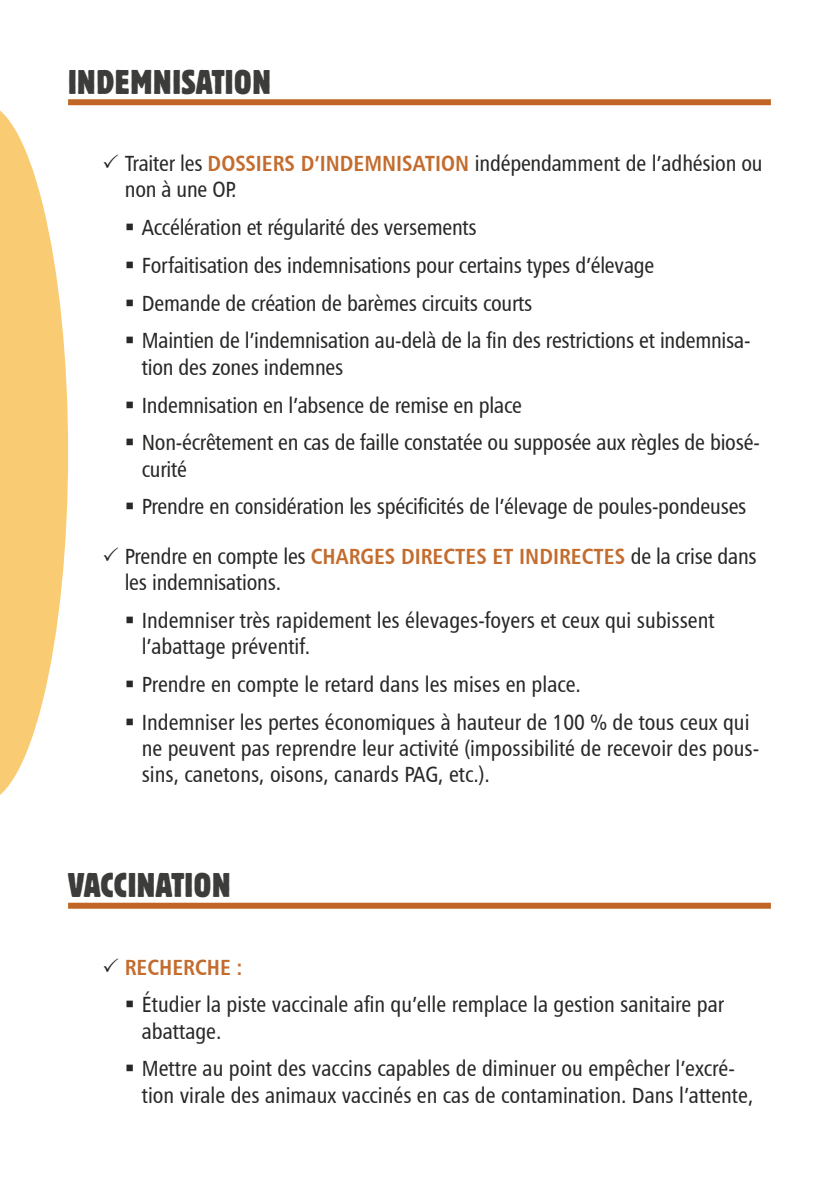
<style>
.page{position:relative;width:840px;height:1191px;background:#fff}
.page>*{position:absolute;margin:0;border:0;box-sizing:border-box;transform-origin:0 0}
.t1{font:condensed 34px "Block BE";letter-spacing:.02em;color:#3c3c3b}
.t2{font:22px/37.8px "Humanist 777 BT Roman Condensed B";letter-spacing:-.01em;color:#282827}
.t3{font:22px "Humanist 777 BT Bold Condensed B";color:#c36c2e}
.s1{font-family:"Humanist 777 BT Bold Condensed B";color:#c36c2e}
.s2{color:#282827}
</style>
<div class="page">
<div style="left:68px;top:99px;width:702px;height:6px;background:#c06526"></div>
<div style="left:68px;top:902px;width:702px;height:6px;background:#c06526"></div>
<svg style="left:0;top:99px;width:76px;height:696px;fill:#f9cb72"></svg>
<h1 class="t1" style="left:68px;top:62px;width:204px">INDEMNISATION</h1>
<p class="t2" style="left:125px;top:150px;width:638px;line-height:26.4px;text-indent:-23px">✓ Traiter les <span class="s1">DOSSIERS D’INDEMNISATION</span> indépendamment de l’adhésion ou non à une OP.</p>
<p class="t2" style="left:142px;top:208px;width:610px">Accélération et régularité des versements<br>Forfaitisation des indemnisations pour certains types d’élevage<br>Demande de création de barèmes circuits courts<br>Maintien de l’indemnisation au-delà de la fin des restrictions et indemnisa-</p>
<p class="t2" style="left:142px;top:348px;width:619px">tion des zones indemnes<br>Indemnisation en l’absence de remise en place<br>Non-écrêtement en cas de faille constatée ou supposée aux règles de biosé-</p>
<p class="t2" style="left:142px;top:450px;width:606px">curité<br>Prendre en considération les spécificités de l’élevage de poules-pondeuses</p>
<p class="t2" style="left:125px;top:542px;width:633px;line-height:26.4px;text-indent:-23px">✓ Prendre en compte les <span class="s1">CHARGES DIRECTES ET INDIRECTES</span> de la crise dans les indemnisations.</p>
<p class="t2" style="left:142px;top:606px;width:574px;line-height:26.4px">Indemniser très rapidement les élevages-foyers et ceux qui subissent l’abattage préventif.</p>
<p class="t2" style="left:142px;top:665px;width:609px">Prendre en compte le retard dans les mises en place.<br>Indemniser les pertes économiques à hauteur de 100 % de tous ceux qui</p>
<p class="t2" style="left:142px;top:734px;width:618px;line-height:26.4px">ne peuvent pas reprendre leur activité (impossibilité de recevoir des pous&shy;sins, canetons, oisons, canards PAG, etc.).</p>
<h1 class="t1" style="left:68px;top:865px;width:164px">VACCINATION</h1>
<p class="t3" style="left:102px;top:953px;width:142px"><span class="s2">✓</span> RECHERCHE :</p>
<p class="t2" style="left:142px;top:991px;width:583px;line-height:26.4px">Étudier la piste vaccinale afin qu’elle remplace la gestion sanitaire par abattage.</p>
<p class="t2" style="left:142px;top:1055px;width:612px;line-height:26.4px">Mettre au point des vaccins capables de diminuer ou empêcher l’excré&shy;tion virale des animaux vaccinés en cas de contamination. Dans l’attente,</p>
</div>
